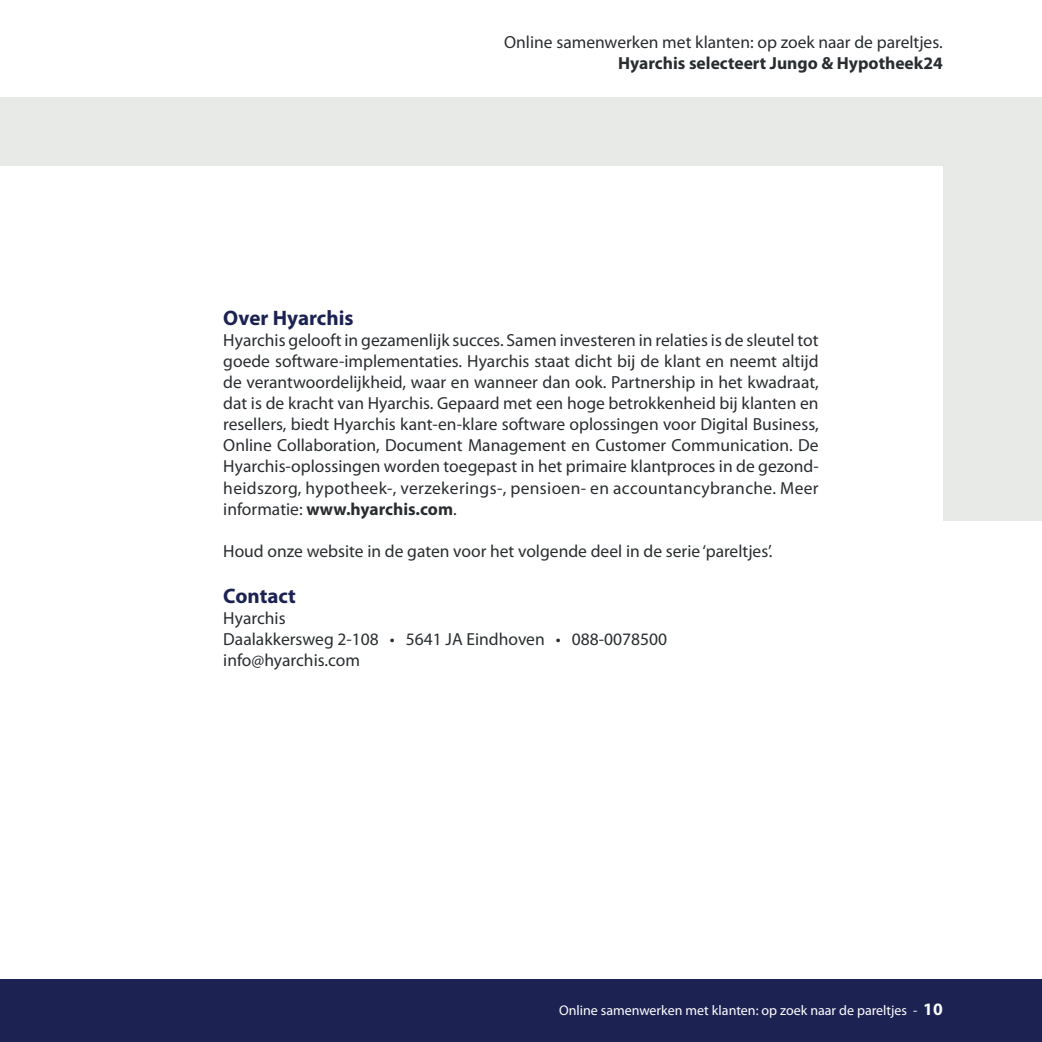
<style>
.page{position:relative;width:1042px;height:1042px;background:#fff}
.page>*{position:absolute;margin:0;border:0;box-sizing:border-box;transform-origin:0 0}
.t1{font:700 21px "Myriad Pro";color:#1c2252}
.t2{font:17.5px/21px "Myriad Pro";color:#292d2f;text-align:justify}
.t3{font:700 17.5px "Myriad Pro";color:#292d2f}
.t4{font:14px "Myriad Pro";color:#fff}
.s1{font-weight:700}
.s2{font-weight:700;font-size:17.5px}
</style>
<div class="page">
<div style="left:0;top:98px;width:1042px;height:423px;background:#e8eae8"></div>
<div style="left:0;top:166px;width:943px;height:816px;background:#fff"></div>
<div style="left:0;top:980px;width:1042px;height:62px;background:#1c2252"></div>
<p class="t2" style="left:504px;top:31px;width:440px">Online samenwerken met klanten: op zoek naar de pareltjes.</p>
<p class="t3" style="left:618px;top:52px;width:326px">Hyarchis selecteert Jungo &amp; Hypotheek24</p>
<p class="t1" style="left:223px;top:305px;width:132px">Over Hyarchis</p>
<p class="t2" style="left:223px;top:330px;width:597px">Hyarchis gelooft in gezamenlijk succes. Samen investeren in relaties is de sleutel tot goede software-implementaties. Hyarchis staat dicht bij de klant en neemt altijd de verantwoordelijkheid, waar en wanneer dan ook. Partnership in het kwadraat, dat is de kracht van Hyarchis. Gepaard met een hoge betrokkenheid bij klanten en resellers, biedt Hyarchis kant-en-klare software oplossingen voor Digital Business, Online Collaboration, Document Management en Customer Communication. De Hyarchis-oplossingen worden toegepast in het primaire klantproces in de gezond&shy;heidszorg, hypotheek-, verzekerings-, pensioen- en accountancybranche. Meer informatie: <span class="s1">www.hyarchis.com</span>.</p>
<p class="t2" style="left:223px;top:540px;width:551px">Houd onze website in de gaten voor het volgende deel in de serie ‘pareltjes’.</p>
<p class="t1" style="left:223px;top:582px;width:74px">Contact</p>
<p class="t2" style="left:223px;top:607px;width:445px;text-align:left">Hyarchis<br>Daalakkersweg 2-108 • 5641 JA Eindhoven • 088-0078500 info@hyarchis.com</p>
<p class="t4" style="left:559px;top:1002px;width:385px">Online samenwerken met klanten: op zoek naar de pareltjes - <span class="s2">10</span></p>
</div>
